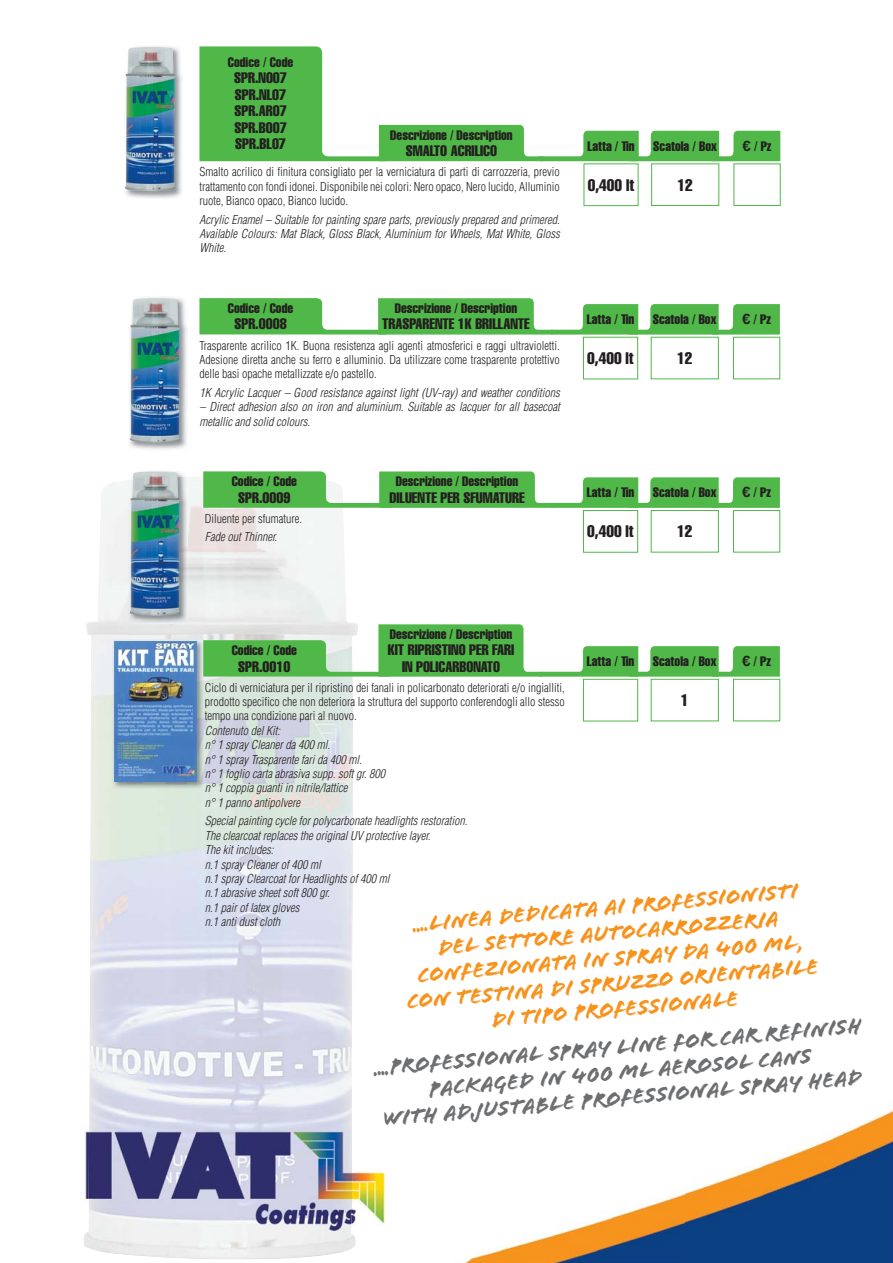
<style>
.page{position:relative;width:893px;height:1263px;background:#fff}
.page>*{position:absolute;margin:0;border:0;box-sizing:border-box;transform-origin:0 0}
.t1{font:22.5px/25.5px "Flood Std";color:#f7931d;text-align:center}
.t2{font:22.5px/25.5px "Flood Std";color:#6d6e70;text-align:center}
.t3{font:16.5px "Helvetica LT Std Comp";color:#231f20}
.t4{font:15px/16.5px "Helvetica LT Std Comp";color:#231f20;text-align:center}
.t5{font:13.5px "Helvetica LT Std Comp";color:#231f20}
.t6{font:italic 300 condensed 12px/14.4px "Helvetica LT Std";color:#231f20}
.t7{font:300 condensed 12px/14.4px "Helvetica LT Std";color:#231f20;text-align:justify}
.s1{font-family:"News Gothic";font-weight:700}
</style>
<div class="page">
<img style="left:842px;top:1110px;width:50px;height:153px">
<img style="left:684px;top:1132px;width:158px;height:131px">
<img style="left:464px;top:1194px;width:220px;height:69px">
<img style="left:86px;top:482px;width:43px;height:640px">
<img style="left:176px;top:477px;width:180px;height:645px">
<img style="left:129px;top:623px;width:47px;height:16px">
<img style="left:129px;top:789px;width:47px;height:333px">
<img style="left:126px;top:48px;width:56px;height:151px">
<img style="left:125px;top:46px;width:51px;height:146px">
<div style="left:651px;top:163px;width:68px;height:43px;border:1px solid #50b848"></div>
<img style="left:129px;top:297px;width:58px;height:153px">
<img style="left:130px;top:298px;width:50px;height:145px">
<img style="left:128px;top:476px;width:59px;height:147px">
<img style="left:130px;top:471px;width:50px;height:145px">
<svg style="left:199px;top:298px;width:580px;height:37px"></svg>
<svg style="left:203px;top:471px;width:576px;height:37px"></svg>
<div style="left:583px;top:337px;width:55px;height:42px;border:1px solid #50b848"></div>
<div style="left:583px;top:510px;width:55px;height:43px;border:1px solid #50b848"></div>
<div style="left:650px;top:337px;width:68px;height:42px;border:1px solid #50b848"></div>
<div style="left:650px;top:510px;width:68px;height:43px;border:1px solid #50b848"></div>
<div style="left:733px;top:337px;width:47px;height:42px;border:1px solid #50b848"></div>
<div style="left:733px;top:510px;width:47px;height:43px;border:1px solid #50b848"></div>
<img style="left:112px;top:639px;width:92px;height:150px">
<img style="left:114px;top:641px;width:82px;height:140px">
<svg style="left:203px;top:624px;width:576px;height:53px"></svg>
<div style="left:583px;top:679px;width:55px;height:42px;border:1px solid #50b848"></div>
<div style="left:650px;top:679px;width:68px;height:42px;border:1px solid #50b848"></div>
<div style="left:733px;top:679px;width:47px;height:42px;border:1px solid #50b848"></div>
<img style="left:84px;top:1122px;width:302px;height:119px">
<img style="left:353px;top:869px;width:470px;height:267px">
<img style="left:822px;top:869px;width:1px;height:231px">
<svg style="left:351px;top:913px;width:2px;height:19px"></svg>
<img style="left:369px;top:1122px;width:27px;height:16px">
<svg style="left:199px;top:46px;width:581px;height:115px"></svg>
<p class="t5" style="left:228px;top:57px;width:67px">Codice / Code</p>
<p class="t4" style="left:234px;top:71px;width:54px;text-align:justify">SPR.N007<br>SPR.NL07<br>SPR.AR07<br>SPR.B007<br>SPR.BL07</p>
<p class="t5" style="left:390px;top:130px;width:124px">Descrizione / Description</p>
<p class="t4" style="left:406px;top:143px;width:93px">SMALTO ACRILICO</p>
<p class="t5" style="left:587px;top:141px;width:49px">Latta / Tin</p>
<p class="t5" style="left:653px;top:141px;width:65px">Scatola / Box</p>
<p class="t5" style="left:742px;top:141px;width:30px"><span class="s1">€</span> / Pz</p>
<p class="t7" style="left:199px;top:166px;width:362px">Smalto acrilico di finitura consigliato per la verniciatura di parti di carrozzeria, previo trattamento con fondi idonei. Disponibile nei colori: Nero opaco, Nero lucido, Alluminio ruote, Bianco opaco, Bianco lucido.</p>
<p class="t6" style="left:199px;top:213px;width:362px;text-align:justify">Acrylic Enamel – Suitable for painting spare parts, previously prepared and primered.<br>Available Colours: Mat Black, Gloss Black, Aluminium for Wheels, Mat White, Gloss White.</p>
<p class="t5" style="left:228px;top:303px;width:67px">Codice / Code</p>
<p class="t4" style="left:234px;top:317px;width:54px">SPR.0008</p>
<p class="t5" style="left:395px;top:303px;width:124px">Descrizione / Description</p>
<p class="t4" style="left:382px;top:317px;width:149px">TRASPARENTE 1K BRILLANTE</p>
<p class="t7" style="left:199px;top:339px;width:362px">Trasparente acrilico 1K. Buona resistenza agli agenti atmosferici e raggi ultravioletti.<br>Adesione diretta anche su ferro e alluminio. Da utilizzare come trasparente protettivo delle basi opache metallizzate e/o pastello.</p>
<p class="t6" style="left:199px;top:387px;width:362px">1K Acrylic Lacquer – Good resistance against light (UV-ray) and weather conditions</p>
<p class="t6" style="left:199px;top:401px;width:362px">– Direct adhesion also on iron and aluminium. Suitable as lacquer for all basecoat metallic and solid colours.</p>
<p class="t5" style="left:232px;top:477px;width:67px">Codice / Code</p>
<p class="t4" style="left:238px;top:490px;width:54px">SPR.0009</p>
<p class="t7" style="left:205px;top:512px;width:99px">Diluente per sfumature.</p>
<p class="t6" style="left:205px;top:531px;width:74px">Fade out Thinner.</p>
<p class="t5" style="left:396px;top:477px;width:124px">Descrizione / Description</p>
<p class="t4" style="left:389px;top:490px;width:137px">DILUENTE PER SFUMATURE</p>
<h2 class="t3" style="left:587px;top:179px;width:48px">0,400 lt</h2>
<h2 class="t3" style="left:677px;top:179px;width:17px">12</h2>
<p class="t5" style="left:587px;top:314px;width:49px">Latta / Tin</p>
<h2 class="t3" style="left:587px;top:352px;width:48px">0,400 lt</h2>
<p class="t5" style="left:653px;top:314px;width:65px">Scatola / Box</p>
<h2 class="t3" style="left:677px;top:352px;width:17px">12</h2>
<p class="t5" style="left:742px;top:315px;width:30px"><span class="s1">€</span> / Pz</p>
<p class="t5" style="left:587px;top:488px;width:49px">Latta / Tin</p>
<h2 class="t3" style="left:587px;top:525px;width:48px">0,400 lt</h2>
<p class="t5" style="left:653px;top:488px;width:65px">Scatola / Box</p>
<h2 class="t3" style="left:677px;top:525px;width:17px">12</h2>
<p class="t5" style="left:742px;top:488px;width:30px"><span class="s1">€</span> / Pz</p>
<p class="t5" style="left:232px;top:645px;width:67px">Codice / Code</p>
<p class="t4" style="left:238px;top:659px;width:54px">SPR.0010</p>
<p class="t5" style="left:390px;top:629px;width:124px">Descrizione / Description</p>
<p class="t4" style="left:388px;top:643px;width:128px">KIT RIPRISTINO PER FARI<br>IN POLICARBONATO</p>
<p class="t5" style="left:587px;top:656px;width:49px">Latta / Tin</p>
<p class="t5" style="left:653px;top:656px;width:65px">Scatola / Box</p>
<p class="t5" style="left:742px;top:657px;width:30px"><span class="s1">€</span> / Pz</p>
<p class="t7" style="left:205px;top:681px;width:362px">Ciclo di verniciatura per il ripristino dei fanali in policarbonato deteriorati e/o ingialliti, prodotto specifico che non deteriora la struttura del supporto conferendogli allo stesso tempo una condizione pari al nuovo.</p>
<p class="t6" style="left:205px;top:724px;width:182px">Contenuto del Kit:<br>n° 1 spray Cleaner da 400 ml.<br>n° 1 spray Trasparente fari da 400 ml.<br>n° 1 foglio carta abrasiva supp. soft gr. 800 n° 1 coppia guanti in nitrile/lattice<br>n° 1 panno antipolvere</p>
<p class="t6" style="left:205px;top:815px;width:264px">Special painting cycle for polycarbonate headlights restoration.<br>The clearcoat replaces the original UV protective layer.<br>The kit includes:<br>n.1 spray Cleaner of 400 ml<br>n.1 spray Clearcoat for Headlights of 400 ml<br>n.1 abrasive sheet soft 800 gr.<br>n.1 pair of latex gloves<br>n.1 anti dust cloth</p>
<h2 class="t3" style="left:681px;top:694px;width:9px">1</h2>
<h1 class="t1" style="left:399px;top:914px;width:414px;rotate:-5deg">....linea dedicata ai professionisti del settore autocarrozzeria confezionata in spray da 400 ml, con testina di spruzzo orientabile di tipo professionale</h1>
<h1 class="t2" style="left:373px;top:1056px;width:490px;rotate:-5deg">....PROFESSIONAL SPRAY LINE For Car Refinish<br>Packaged in 400 ml aerosol cans<br>with adjustable professional spray head</h1>
</div>
